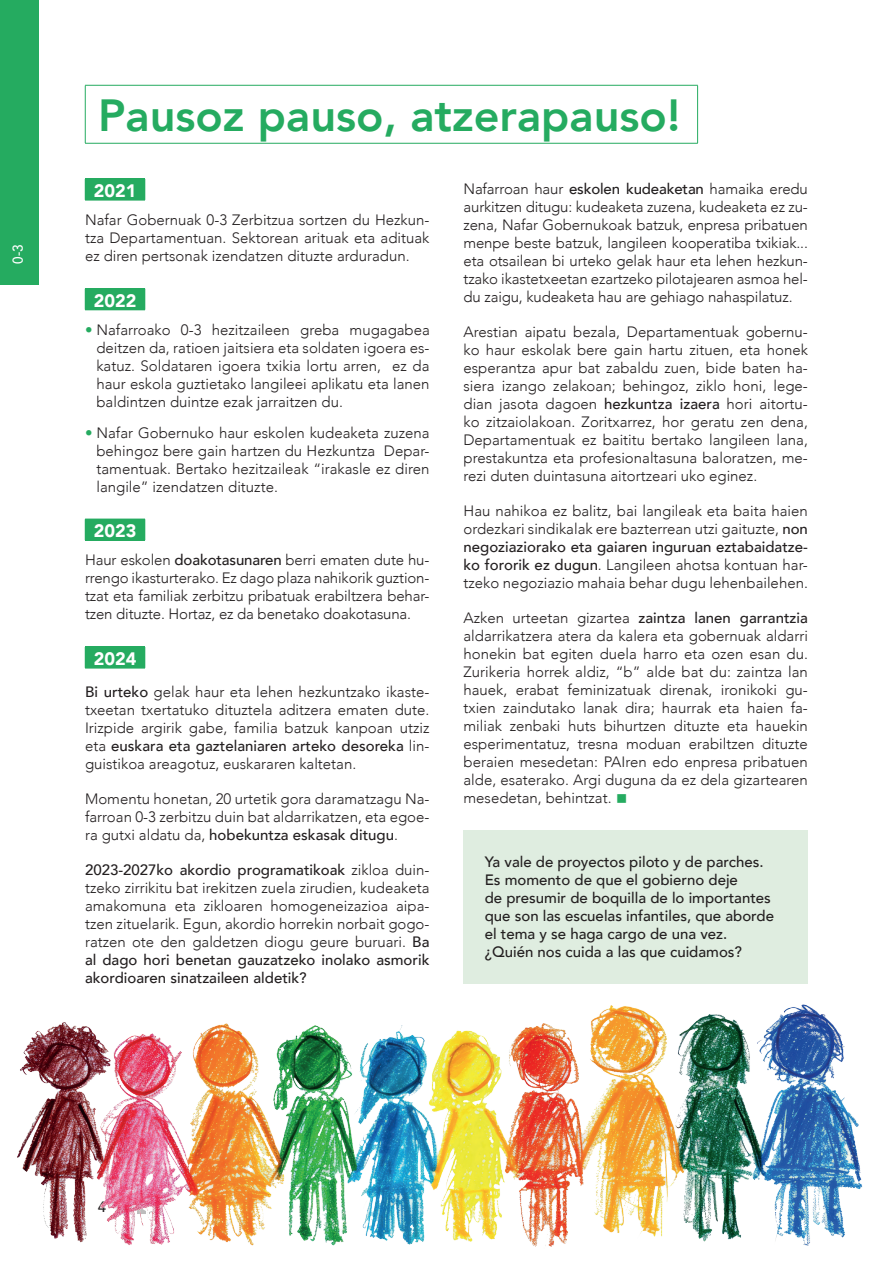
<style>
.page{position:relative;width:893px;height:1263px;background:#fff}
.page>*{position:absolute;margin:0;border:0;box-sizing:border-box;transform-origin:0 0}
.t1{font:800 45px "Avenir";color:#25ab60}
.t2{font:900 18px "Avenir";color:#fff}
.t3{font:300 15px/18px "Avenir";color:#231f20;text-align:justify}
.t4{font:500 15px/18px "Avenir";color:#231f20}
.t5{font:500 14.25px "Avenir";color:#fff;scale:.95 1}
.s1{font-weight:500;color:#25ab60}
.s2{font-weight:500}
.s3{color:#25ab60}
</style>
<div class="page">
<div style="left:0;top:0;width:38px;height:285px;background:#25ab60"></div>
<div style="left:85px;top:179px;width:60px;height:21px;background:#25ab60"></div>
<svg style="left:145px;top:179px;width:1px;height:21px"></svg>
<hr style="left:85px;top:200px;width:60px;height:1px;background:#25ab60">
<div style="left:85px;top:289px;width:60px;height:21px;background:#25ab60"></div>
<hr style="left:85px;top:288px;width:60px;height:1px;background:#25ab60">
<svg style="left:145px;top:289px;width:1px;height:21px"></svg>
<hr style="left:85px;top:310px;width:60px;height:1px;background:#25ab60">
<div style="left:85px;top:519px;width:60px;height:21px;background:#25ab60"></div>
<svg style="left:145px;top:519px;width:1px;height:21px"></svg>
<hr style="left:85px;top:540px;width:60px;height:1px;background:#25ab60">
<div style="left:85px;top:647px;width:60px;height:21px;background:#25ab60"></div>
<hr style="left:85px;top:646px;width:60px;height:1px;background:#25ab60">
<svg style="left:145px;top:647px;width:1px;height:21px"></svg>
<hr style="left:85px;top:668px;width:60px;height:1px;background:#25ab60">
<hr style="left:85px;top:85px;width:613px;height:1px;background:#25ab60">
<hr style="left:85px;top:85px;width:1px;height:58px;background:#25ab60">
<hr style="left:697px;top:85px;width:1px;height:58px;background:#25ab60">
<hr style="left:85px;top:143px;width:613px;height:1px;background:#25ab60">
<img style="left:17px;top:983px;width:846px;height:264px">
<div style="left:463px;top:830px;width:345px;height:153px;background:#dfede0"></div>
<p class="t5" style="left:5px;top:264px;width:22px;rotate:-90deg">0-3</p>
<p class="t1" style="left:98px;top:80px;width:584px">Pausoz pauso, atzerapauso!</p>
<p class="t2" style="left:94px;top:175px;width:44px">2021</p>
<p class="t3" style="left:85px;top:211px;width:346px">Nafar Gobernuak 0-3 Zerbitzua sortzen du Hezkun&shy;tza Departamentuan. Sektorean arituak eta adituak ez diren pertsonak izendatzen dituzte arduradun.</p>
<p class="t2" style="left:94px;top:285px;width:44px">2022</p>
<p class="t3" style="left:96px;top:321px;width:335px;text-indent:-11px"><span class="s1">•</span> Nafarroako 0-3 hezitzaileen greba mugagabea deitzen da, ratioen jaitsiera eta soldaten igoera es&shy;katuz. Soldataren igoera txikia lortu arren, ez da haur eskola guztietako langileei aplikatu eta lanen baldintzen duintze ezak jarraitzen du.</p>
<p class="t3" style="left:96px;top:423px;width:335px;text-indent:-11px"><span class="s1">•</span> Nafar Gobernuko haur eskolen kudeaketa zuzena behingoz bere gain hartzen du Hezkuntza Depar&shy;tamentuak. Bertako hezitzaileak “irakasle ez diren langile” izendatzen dituzte.</p>
<p class="t2" style="left:94px;top:516px;width:44px">2023</p>
<p class="t3" style="left:85px;top:551px;width:346px">Haur eskolen <span class="s2">doakotasunaren</span> berri ematen dute hu&shy;rrengo ikasturterako. Ez dago plaza nahikorik guztion&shy;tzat eta familiak zerbitzu pribatuak erabiltzera behar&shy;tzen dituzte. Hortaz, ez da benetako doakotasuna.</p>
<p class="t2" style="left:94px;top:643px;width:44px">2024</p>
<p class="t3" style="left:85px;top:683px;width:346px"><span class="s2">Bi urteko</span> gelak haur eta lehen hezkuntzako ikaste&shy;txeetan txertatuko dituztela aditzera ematen dute.<br>Irizpide argirik gabe, familia batzuk kanpoan utziz eta <span class="s2">euskara eta gaztelaniaren arteko desoreka</span> lin&shy;guistikoa areagotuz, euskararen kaltetan.</p>
<p class="t3" style="left:85px;top:790px;width:346px">Momentu honetan, 20 urtetik gora daramatzagu Na&shy;farroan 0-3 zerbitzu duin bat aldarrikatzen, eta egoe&shy;ra gutxi aldatu da, <span class="s2">hobekuntza eskasak ditugu</span>.</p>
<p class="t3" style="left:85px;top:861px;width:346px"><span class="s2">2023-2027ko akordio programatikoak</span> zikloa duin&shy;tzeko zirrikitu bat irekitzen zuela zirudien, kudeaketa amakomuna eta zikloaren homogeneizazioa aipa&shy;tzen zituelarik. Egun, akordio horrekin norbait gogo&shy;ratzen ote den galdetzen diogu geure buruari. <span class="s2">Ba al dago hori benetan gauzatzeko inolako asmorik akordioaren sinatzaileen aldetik?</span></p>
<p class="t3" style="left:463px;top:179px;width:346px">Nafarroan haur <span class="s2">eskolen kudeaketan</span> hamaika eredu aurkitzen ditugu: kudeaketa zuzena, kudeaketa ez zu&shy;zena, Nafar Gobernukoak batzuk, enpresa pribatuen menpe beste batzuk, langileen kooperatiba txikiak... eta otsailean bi urteko gelak haur eta lehen hezkun&shy;tzako ikastetxeetan ezartzeko pilotajearen asmoa hel&shy;du zaigu, kudeaketa hau are gehiago nahaspilatuz.</p>
<p class="t3" style="left:463px;top:322px;width:346px">Arestian aipatu bezala, Departamentuak gobernu&shy;ko haur eskolak bere gain hartu zituen, eta honek esperantza apur bat zabaldu zuen, bide baten ha&shy;siera izango zelakoan; behingoz, ziklo honi, lege&shy;dian jasota dagoen <span class="s2">hezkuntza izaera</span> hori aitortu&shy;ko zitzaiolakoan. Zoritxarrez, hor geratu zen dena, Departamentuak ez baititu bertako langileen lana, prestakuntza eta profesionaltasuna baloratzen, me&shy;rezi duten duintasuna aitortzeari uko eginez.</p>
<p class="t3" style="left:463px;top:501px;width:346px">Hau nahikoa ez balitz, bai langileak eta baita haien ordezkari sindikalak ere bazterrean utzi gaituzte, <span class="s2">non negoziaziorako eta gaiaren inguruan eztabaidatze&shy;ko fororik ez dugun</span>. Langileen ahotsa kontuan har&shy;tzeko negoziazio mahaia behar dugu lehenbailehen.</p>
<p class="t3" style="left:463px;top:608px;width:346px">Azken urteetan gizartea <span class="s2">zaintza lanen garrantzia </span>aldarrikatzera atera da kalera eta gobernuak aldarri honekin bat egiten duela harro eta ozen esan du.<br>Zurikeria horrek aldiz, “b” alde bat du: zaintza lan hauek, erabat feminizatuak direnak, ironikoki gu&shy;txien zaindutako lanak dira; haurrak eta haien fa&shy;miliak zenbaki huts bihurtzen dituzte eta hauekin esperimentatuz, tresna moduan erabiltzen dituzte beraien mesedetan: PAIren edo enpresa pribatuen alde, esaterako. Argi duguna da ez dela gizartearen mesedetan, behintzat. <span class="s3">■</span></p>
<p class="t4" style="left:485px;top:852px;width:291px">Ya vale de proyectos piloto y de parches.<br>Es momento de que el gobierno deje<br>de presumir de boquilla de lo importantes que son las escuelas infantiles, que aborde el tema y se haga cargo de una vez. ¿Quién nos cuida a las que cuidamos?</p>
<p class="t4" style="left:98px;top:1197px;width:10px">4</p>
</div>
